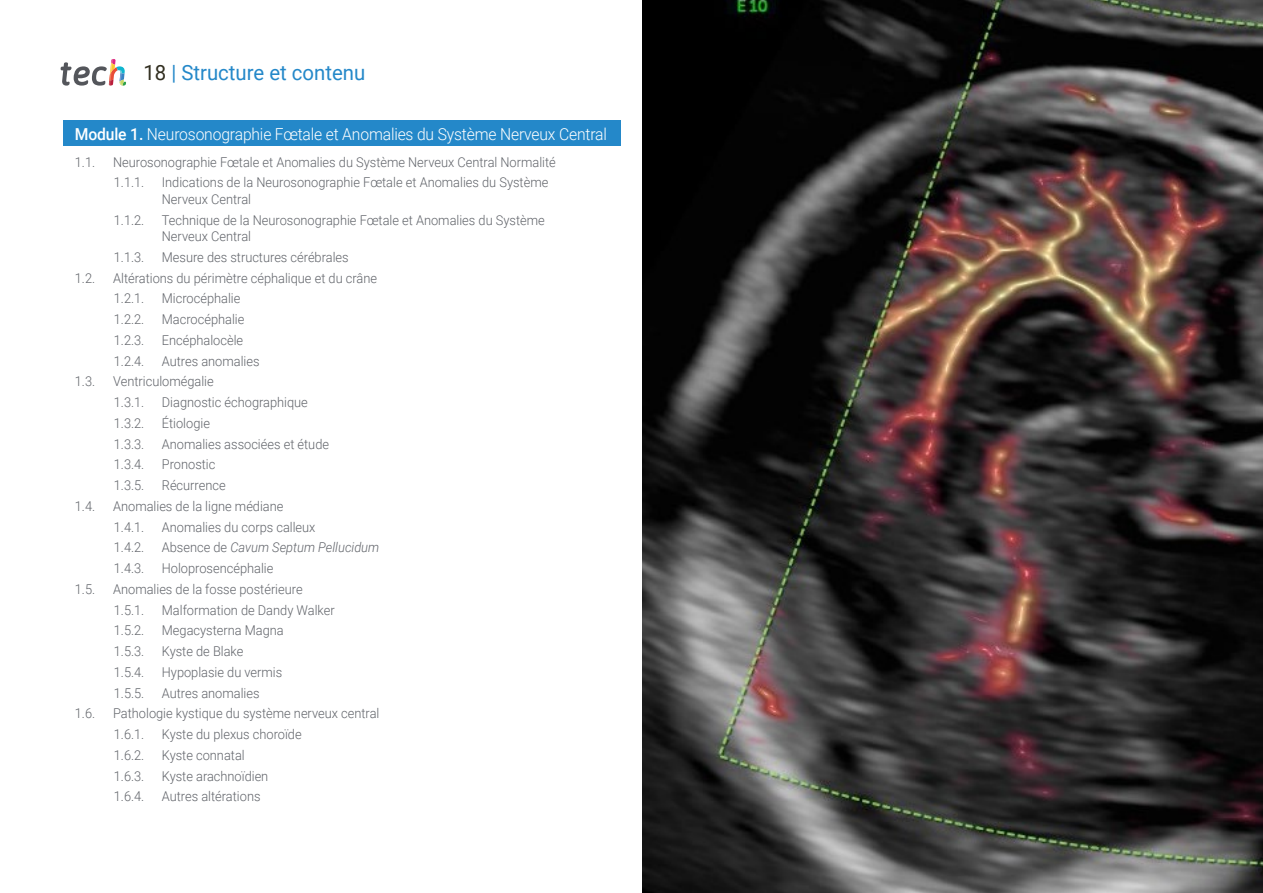
<style>
.page{position:relative;width:1263px;height:893px;background:#fff}
.page>*{position:absolute;margin:0;border:0;box-sizing:border-box;transform-origin:0 0}
.t1{font:21px "Roboto";color:#2488c9}
.t2{font:300 16.5px "Roboto";letter-spacing:-.01em;color:#fff;scale:.95 1}
.t3{font:300 13.5px/20.7px "Roboto";color:#61646a;scale:.95 1}
.t4{font:italic 300 13.5px "Roboto";color:#61646a;scale:.95 1}
.s1{color:#312e20}
.s2{font-weight:500}
.s3{font-style:normal}
</style>
<div class="page">
<div style="left:64px;top:121px;width:557px;height:25px;background:#2488c9"></div>
<svg style="left:61px;top:59px;width:65px;height:27px"></svg>
<img style="left:642px;top:0;width:621px;height:893px">
<h1 class="t1" style="left:144px;top:57px;width:223px"><span class="s1">18</span> | Structure et contenu</h1>
<p class="t2" style="left:75px;top:122px;width:562px"><span class="s2">Module 1.</span> Neurosonographie Fœtale et Anomalies du Système Nerveux Central</p>
<p class="t3" style="left:75px;top:151px;width:23px">1.1.</p>
<p class="t3" style="left:113px;top:151px;width:468px">Neurosonographie Fœtale et Anomalies du Système Nerveux Central Normalité<br>1.1.1.</p>
<p class="t3" style="left:162px;top:174px;width:408px;line-height:16.5px">Indications de la Neurosonographie Fœtale et Anomalies du Système<br>Nerveux Central</p>
<p class="t3" style="left:114px;top:209px;width:34px">1.1.2.</p>
<p class="t3" style="left:162px;top:211px;width:404px;line-height:16.5px">Technique de la Neurosonographie Fœtale et Anomalies du Système<br>Nerveux Central</p>
<p class="t3" style="left:114px;top:246px;width:34px">1.1.3.</p>
<p class="t3" style="left:162px;top:246px;width:198px">Mesure des structures cérébrales</p>
<p class="t3" style="left:75px;top:267px;width:23px">1.2.</p>
<p class="t3" style="left:113px;top:267px;width:279px">Altérations du périmètre céphalique et du crâne<br>1.2.1.</p>
<p class="t3" style="left:162px;top:288px;width:84px">Microcéphalie</p>
<p class="t3" style="left:114px;top:308px;width:34px">1.2.2.</p>
<p class="t3" style="left:162px;top:308px;width:88px">Macrocéphalie</p>
<p class="t3" style="left:114px;top:329px;width:34px">1.2.3.</p>
<p class="t3" style="left:162px;top:329px;width:87px">Encéphalocèle</p>
<p class="t3" style="left:114px;top:350px;width:34px">1.2.4.</p>
<p class="t3" style="left:162px;top:350px;width:104px">Autres anomalies</p>
<p class="t3" style="left:75px;top:371px;width:23px">1.3.</p>
<p class="t3" style="left:113px;top:371px;width:107px">Ventriculomégalie<br>1.3.1.</p>
<p class="t3" style="left:162px;top:391px;width:155px">Diagnostic échographique</p>
<p class="t3" style="left:114px;top:412px;width:34px">1.3.2.</p>
<p class="t3" style="left:162px;top:412px;width:52px">Étiologie</p>
<p class="t3" style="left:114px;top:433px;width:34px">1.3.3.</p>
<p class="t3" style="left:162px;top:433px;width:178px">Anomalies associées et étude</p>
<p class="t3" style="left:114px;top:454px;width:34px">1.3.4.</p>
<p class="t3" style="left:162px;top:454px;width:58px">Pronostic</p>
<p class="t3" style="left:114px;top:474px;width:34px">1.3.5.</p>
<p class="t3" style="left:162px;top:474px;width:69px">Récurrence</p>
<p class="t3" style="left:75px;top:495px;width:23px">1.4.</p>
<p class="t3" style="left:113px;top:495px;width:181px">Anomalies de la ligne médiane<br>1.4.1.</p>
<p class="t3" style="left:162px;top:516px;width:163px">Anomalies du corps calleux</p>
<p class="t3" style="left:114px;top:537px;width:34px">1.4.2.</p>
<p class="t4" style="left:162px;top:538px;width:230px"><span class="s3">Absence de</span> Cavum Septum Pellucidum</p>
<p class="t3" style="left:114px;top:557px;width:34px">1.4.3.</p>
<p class="t3" style="left:162px;top:557px;width:119px">Holoprosencéphalie</p>
<p class="t3" style="left:75px;top:578px;width:23px">1.5.</p>
<p class="t3" style="left:113px;top:578px;width:201px">Anomalies de la fosse postérieure<br>1.5.1.</p>
<p class="t3" style="left:162px;top:599px;width:183px">Malformation de Dandy Walker</p>
<p class="t3" style="left:114px;top:620px;width:34px">1.5.2.</p>
<p class="t3" style="left:162px;top:620px;width:130px">Megacysterna Magna</p>
<p class="t3" style="left:114px;top:640px;width:34px">1.5.3.</p>
<p class="t3" style="left:162px;top:640px;width:87px">Kyste de Blake</p>
<p class="t3" style="left:114px;top:661px;width:34px">1.5.4.</p>
<p class="t3" style="left:162px;top:661px;width:128px">Hypoplasie du vermis</p>
<p class="t3" style="left:114px;top:682px;width:34px">1.5.5.</p>
<p class="t3" style="left:162px;top:682px;width:104px">Autres anomalies</p>
<p class="t3" style="left:75px;top:703px;width:23px">1.6.</p>
<p class="t3" style="left:113px;top:703px;width:282px">Pathologie kystique du système nerveux central<br>1.6.1.</p>
<p class="t3" style="left:162px;top:723px;width:149px">Kyste du plexus choroïde</p>
<p class="t3" style="left:114px;top:744px;width:34px">1.6.2.</p>
<p class="t3" style="left:162px;top:744px;width:89px">Kyste connatal</p>
<p class="t3" style="left:114px;top:765px;width:34px">1.6.3.</p>
<p class="t3" style="left:162px;top:765px;width:114px">Kyste arachnoïdien</p>
<p class="t3" style="left:114px;top:786px;width:34px">1.6.4.</p>
<p class="t3" style="left:162px;top:786px;width:105px">Autres altérations</p>
</div>
